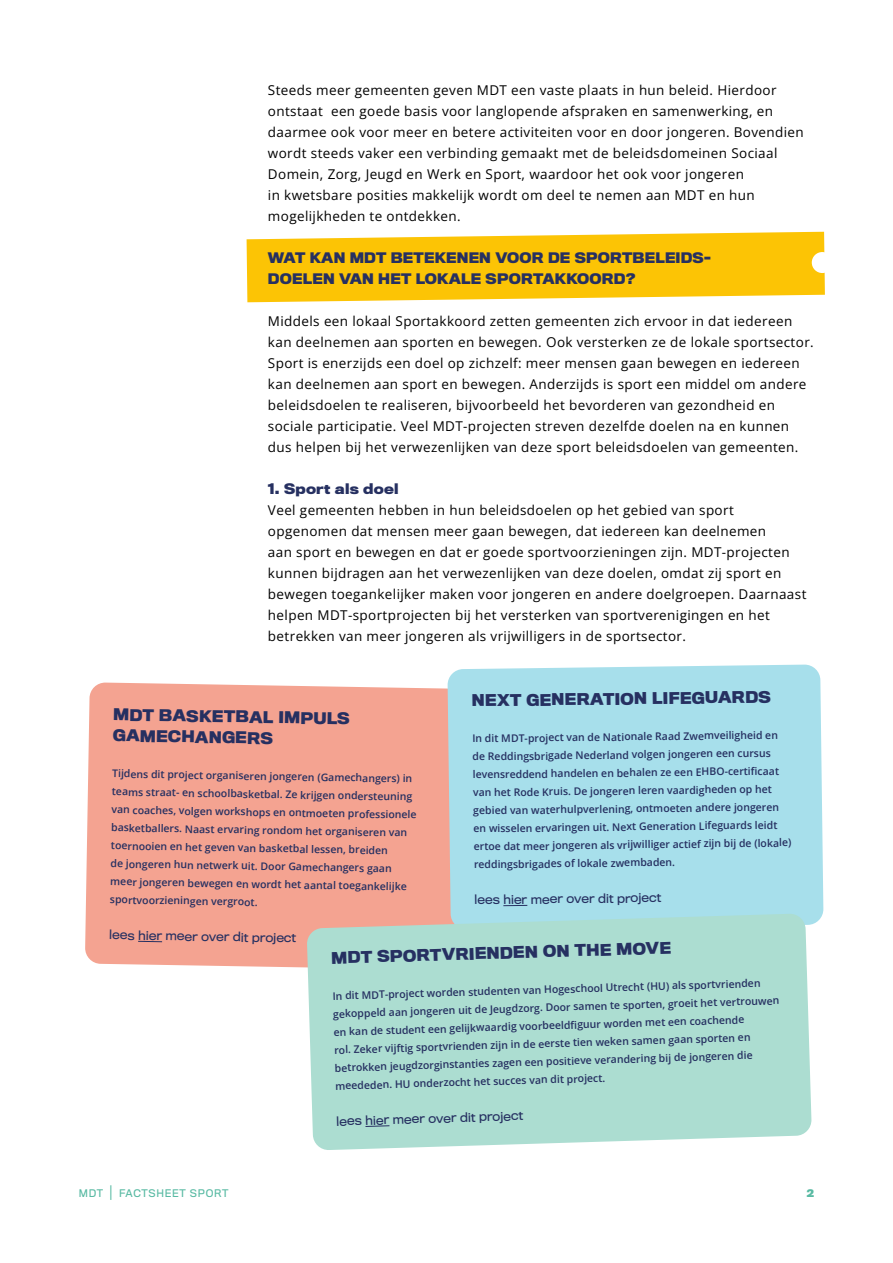
<style>
.page{position:relative;width:893px;height:1263px;background:#fff}
.page>*{position:absolute;margin:0;border:0;box-sizing:border-box;transform-origin:0 0}
.t1{font:700 15px/21px "Titling Gothic FB";color:#263061}
.t2{font:13.5px/21px "Open Sans";letter-spacing:.03em;color:#000}
.t3{font:700 13.5px/21px "Titling Gothic FB";letter-spacing:.015em;color:#263061}
.t4{font:12px "Titling Gothic FB";color:#263061}
.t5{font:600 10.5px/18px "Open Sans";color:#263061}
.t6{font:9.75px "Titling Gothic FB";letter-spacing:.07em;color:#59baa3}
.t7{font:700 9.75px "Titling Gothic FB";color:#59baa3}
.s1{font-size:14.7px}
</style>
<div class="page">
<div style="left:85px;top:682px;width:362px;height:286px;background:#f4a391"></div>
<svg style="left:138px;top:941px;width:24px;height:1px"></svg>
<div style="left:447px;top:664px;width:376px;height:261px;background:#a7dfeb"></div>
<svg style="left:503px;top:905px;width:24px;height:1px"></svg>
<svg style="left:307px;top:913px;width:505px;height:237px;background:#b0ddd2"></svg>
<svg style="left:365px;top:1125px;width:25px;height:2px"></svg>
<svg style="left:247px;top:232px;width:578px;height:70px;background:#fcc91e"></svg>
<div style="left:812px;top:252px;width:21px;height:21px;background:#fff;border-radius:50%"></div>
<p class="t2" style="left:268px;top:79px;width:537px">Steeds meer gemeenten geven MDT een vaste plaats in hun beleid. Hierdoor ontstaat een goede basis voor langlopende afspraken en samenwerking, en daarmee ook voor meer en betere activiteiten voor en door jongeren. Bovendien wordt steeds vaker een verbinding gemaakt met de beleidsdomeinen Sociaal Domein, Zorg, Jeugd en Werk en Sport, waardoor het ook voor jongeren<br>in kwetsbare posities makkelijk wordt om deel te nemen aan MDT en hun mogelijkheden te ontdekken.</p>
<p class="t3" style="left:268px;top:247px;width:444px">WAT KAN MDT BETEKENEN VOOR DE SPORTBELEIDS-<br>DOELEN VAN HET LOKALE SPORTAKKOORD?</p>
<p class="t2" style="left:268px;top:310px;width:547px">Middels een lokaal Sportakkoord zetten gemeenten zich ervoor in dat iedereen kan deelnemen aan sporten en bewegen. Ook versterken ze de lokale sportsector.<br>Sport is enerzijds een doel op zichzelf: meer mensen gaan bewegen en iedereen kan deelnemen aan sport en bewegen. Anderzijds is sport een middel om andere beleidsdoelen te realiseren, bijvoorbeeld het bevorderen van gezondheid en sociale participatie. Veel MDT-projecten streven dezelfde doelen na en kunnen dus helpen bij het verwezenlijken van deze sport beleidsdoelen van gemeenten.</p>
<p class="t3" style="left:268px;top:478px;width:132px">1. Sport als doel</p>
<p class="t2" style="left:268px;top:499px;width:540px">Veel gemeenten hebben in hun beleidsdoelen op het gebied van sport opgenomen dat mensen meer gaan bewegen, dat iedereen kan deelnemen<br>aan sport en bewegen en dat er goede sportvoorzieningen zijn. MDT-projecten kunnen bijdragen aan het verwezenlijken van deze doelen, omdat zij sport en bewegen toegankelijker maken voor jongeren en andere doelgroepen. Daarnaast helpen MDT-sportprojecten bij het versterken van sportverenigingen en het betrekken van meer jongeren als vrijwilligers in de sportsector.</p>
<p class="t1" style="left:472px;top:690px;width:301px;rotate:-1deg">NEXT GENERATION LIFEGUARDS</p>
<p class="t5" style="left:472px;top:730px;width:319px;rotate:-1deg">In dit MDT-project van de Nationale Raad Zwemveiligheid en de Reddingsbrigade Nederland volgen jongeren een cursus levensreddend handelen en behalen ze een EHBO-certifi caat van het Rode Kruis. De jongeren leren vaardigheden op het gebied van waterhulpverlening, ontmoeten andere jongeren en wisselen ervaringen uit. Next Generation Lifeguards leidt ertoe dat meer jongeren als vrijwilliger actief zijn bij de (lokale) reddingsbrigades of lokale zwembaden.</p>
<p class="t4" style="left:474px;top:893px;width:188px;rotate:-1deg">lees hier meer over dit project</p>
<p class="t1" style="left:331px;top:948px;width:341px;rotate:-2deg">MDT SPORTVRIENDEN ON THE MOVE</p>
<p class="t5" style="left:332px;top:988px;width:448px;rotate:-2deg">In dit MDT-project worden studenten van Hogeschool Utrecht (HU) als sportvrienden gekoppeld aan jongeren uit de Jeugdzorg. Door samen te sporten, groeit het vertrouwen en kan de student een gelijkwaardig voorbeeldfi guur worden met een coachende<br>rol. Zeker vijftig sportvrienden zijn in de eerste tien weken samen gaan sporten en betrokken jeugdzorginstanties zagen een positieve verandering bij de jongeren die meededen. HU onderzocht het succes van dit project.</p>
<p class="t4" style="left:336px;top:1114px;width:188px;rotate:-2deg">lees hier meer over dit project</p>
<p class="t1" style="left:113px;top:704px;width:238px;rotate:1deg">MDT BASKETBAL IMPULS<br>GAMECHANGERS</p>
<p class="t5" style="left:112px;top:764px;width:307px;rotate:1deg">Tijdens dit project organiseren jongeren (Gamechangers) in teams straat- en schoolbasketbal. Ze krijgen ondersteuning van coaches, volgen workshops en ontmoeten professionele basketballers. Naast ervaring rondom het organiseren van toernooien en het geven van basketbal lessen, breiden<br>de jongeren hun netwerk uit. Door Gamechangers gaan meer jongeren bewegen en wordt het aantal toegankelijke sportvoorzieningen vergroot.</p>
<p class="t4" style="left:110px;top:927px;width:188px;rotate:1deg">lees hier meer over dit project</p>
<p class="t6" style="left:79px;top:1187px;width:151px">MDT <span class="s1">|</span> FACTSHEET SPORT</p>
<p class="t7" style="left:807px;top:1187px;width:9px">2</p>
</div>
